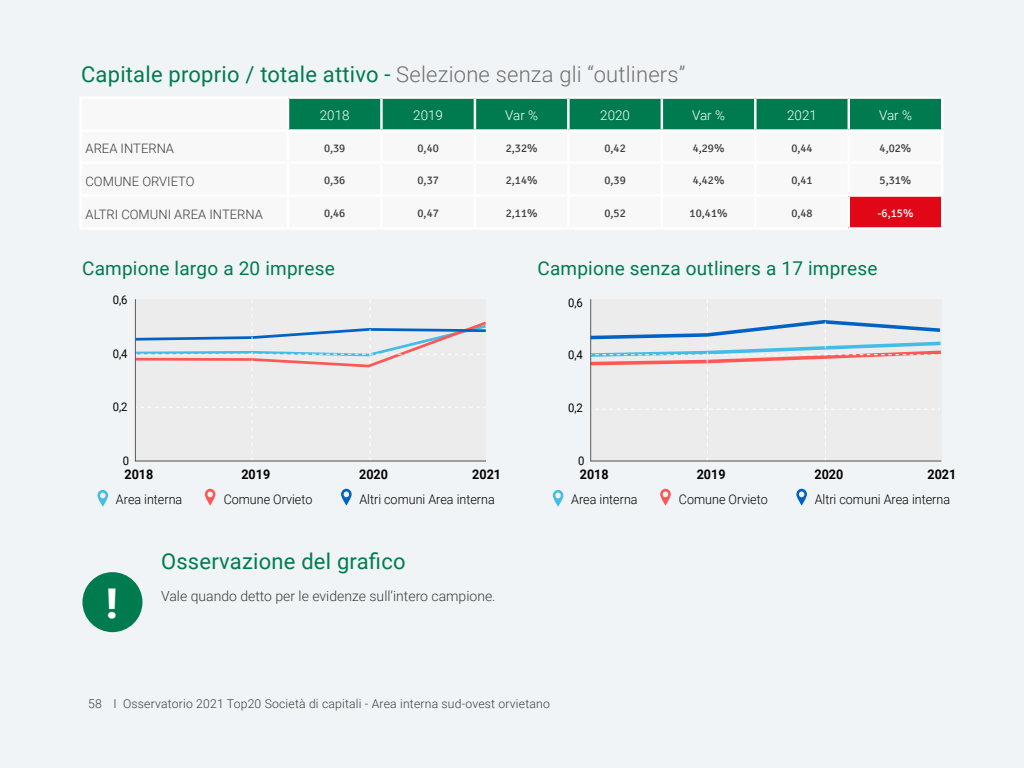
<style>
.page{position:relative;width:1024px;height:768px;background:#f0f4f6}
.page>*{position:absolute;margin:0;border:0;box-sizing:border-box;transform-origin:0 0}
.t1{font:900 41px "Roboto";color:#fff}
.t2{font:22px "Roboto";letter-spacing:.01em;color:#007b4f}
.t3{font:19px "Roboto";letter-spacing:.01em;color:#007b4f}
.t4{font:300 14px "Roboto";color:#3c3c3b}
.t5{font:300 13.4px "Roboto";color:#fff}
.t6{font:300 13.3px "Roboto";color:#000;scale:.95 1}
.t7{font:700 13.3px "Roboto";color:#000;scale:.95 1}
.t8{font:300 13px "Roboto";color:#3c3c3b}
.t9{font:300 12.2px "Roboto";letter-spacing:.015em;color:#3c3c3b}
.t10{font:11.9px "Roboto";color:#000;scale:.95 1}
.t11{font:11.5px "Signika";color:#3c3c3b}
.t12{font:11.5px "Signika";color:#fff}
.s1{font-weight:300;color:#706f6f}
</style>
<div class="page">
<div style="left:289px;top:99px;width:652px;height:30px;background:#007b4f"></div>
<div style="left:849px;top:196px;width:93px;height:32px;background:#e20717"></div>
<hr style="left:661px;top:99px;width:2px;height:30px;background:#fff">
<hr style="left:754px;top:99px;width:3px;height:30px;background:#fff">
<hr style="left:848px;top:99px;width:2px;height:30px;background:#fff">
<hr style="left:380px;top:132px;width:3px;height:29px;background:#fff">
<hr style="left:79px;top:161px;width:209px;height:3px;background:#fff">
<hr style="left:288px;top:161px;width:93px;height:3px;background:#fff">
<hr style="left:381px;top:161px;width:94px;height:3px;background:#fff">
<hr style="left:380px;top:164px;width:3px;height:30px;background:#fff">
<hr style="left:568px;top:161px;width:94px;height:3px;background:#fff">
<hr style="left:755px;top:161px;width:94px;height:3px;background:#fff">
<hr style="left:79px;top:194px;width:209px;height:3px;background:#fff">
<hr style="left:288px;top:194px;width:93px;height:3px;background:#fff">
<hr style="left:381px;top:194px;width:94px;height:3px;background:#fff">
<hr style="left:380px;top:197px;width:3px;height:30px;background:#fff">
<hr style="left:568px;top:194px;width:94px;height:3px;background:#fff">
<hr style="left:755px;top:194px;width:94px;height:3px;background:#fff">
<hr style="left:474px;top:99px;width:2px;height:30px;background:#fff">
<hr style="left:567px;top:99px;width:3px;height:30px;background:#fff">
<hr style="left:381px;top:96px;width:94px;height:3px;background:#fff">
<hr style="left:475px;top:96px;width:93px;height:3px;background:#fff">
<hr style="left:568px;top:96px;width:94px;height:3px;background:#fff">
<hr style="left:662px;top:96px;width:93px;height:3px;background:#fff">
<hr style="left:755px;top:96px;width:94px;height:3px;background:#fff">
<hr style="left:849px;top:96px;width:94px;height:3px;background:#fff">
<hr style="left:941px;top:99px;width:2px;height:30px;background:#fff">
<hr style="left:79px;top:96px;width:209px;height:3px;background:#fff">
<hr style="left:79px;top:99px;width:3px;height:30px;background:#fff">
<hr style="left:79px;top:129px;width:209px;height:3px;background:#fff">
<hr style="left:287px;top:132px;width:2px;height:29px;background:#fff">
<hr style="left:381px;top:129px;width:94px;height:3px;background:#fff">
<hr style="left:287px;top:164px;width:2px;height:30px;background:#fff">
<hr style="left:287px;top:197px;width:2px;height:30px;background:#fff">
<hr style="left:288px;top:227px;width:93px;height:3px;background:#fff">
<hr style="left:381px;top:227px;width:94px;height:3px;background:#fff">
<hr style="left:79px;top:132px;width:3px;height:29px;background:#fff">
<hr style="left:79px;top:164px;width:3px;height:30px;background:#fff">
<hr style="left:79px;top:197px;width:3px;height:30px;background:#fff">
<hr style="left:79px;top:227px;width:209px;height:3px;background:#fff">
<hr style="left:568px;top:129px;width:94px;height:3px;background:#fff">
<hr style="left:568px;top:227px;width:94px;height:3px;background:#fff">
<hr style="left:288px;top:96px;width:93px;height:3px;background:#fff">
<hr style="left:287px;top:99px;width:2px;height:30px;background:#fff">
<hr style="left:380px;top:99px;width:3px;height:30px;background:#fff">
<hr style="left:288px;top:129px;width:93px;height:3px;background:#fff">
<hr style="left:849px;top:161px;width:94px;height:3px;background:#fff">
<hr style="left:754px;top:197px;width:3px;height:30px;background:#fff">
<hr style="left:754px;top:132px;width:3px;height:29px;background:#fff">
<hr style="left:662px;top:161px;width:93px;height:3px;background:#fff">
<hr style="left:754px;top:164px;width:3px;height:30px;background:#fff">
<hr style="left:662px;top:194px;width:93px;height:3px;background:#fff">
<hr style="left:848px;top:132px;width:2px;height:29px;background:#fff">
<hr style="left:848px;top:164px;width:2px;height:30px;background:#fff">
<hr style="left:662px;top:129px;width:93px;height:3px;background:#fff">
<hr style="left:661px;top:132px;width:2px;height:29px;background:#fff">
<hr style="left:755px;top:129px;width:94px;height:3px;background:#fff">
<hr style="left:849px;top:129px;width:94px;height:3px;background:#fff">
<hr style="left:941px;top:132px;width:2px;height:29px;background:#fff">
<hr style="left:661px;top:164px;width:2px;height:30px;background:#fff">
<hr style="left:941px;top:164px;width:2px;height:30px;background:#fff">
<hr style="left:661px;top:197px;width:2px;height:30px;background:#fff">
<hr style="left:662px;top:227px;width:93px;height:3px;background:#fff">
<hr style="left:755px;top:227px;width:94px;height:3px;background:#fff">
<hr style="left:475px;top:129px;width:93px;height:3px;background:#fff">
<hr style="left:474px;top:132px;width:2px;height:29px;background:#fff">
<hr style="left:567px;top:132px;width:3px;height:29px;background:#fff">
<hr style="left:474px;top:197px;width:2px;height:30px;background:#fff">
<hr style="left:567px;top:197px;width:3px;height:30px;background:#fff">
<hr style="left:475px;top:227px;width:93px;height:3px;background:#fff">
<hr style="left:475px;top:161px;width:93px;height:3px;background:#fff">
<hr style="left:474px;top:164px;width:2px;height:30px;background:#fff">
<hr style="left:567px;top:164px;width:3px;height:30px;background:#fff">
<hr style="left:475px;top:194px;width:93px;height:3px;background:#fff">
<hr style="left:849px;top:194px;width:94px;height:3px;background:#fff">
<hr style="left:848px;top:197px;width:2px;height:30px;background:#fff">
<hr style="left:941px;top:197px;width:2px;height:30px;background:#fff">
<hr style="left:849px;top:227px;width:94px;height:3px;background:#fff">
<div style="left:82px;top:572px;width:60px;height:60px;background:#007b4f;border-radius:50%"></div>
<svg style="left:591px;top:300px;width:351px;height:161px"></svg>
<hr style="left:590px;top:299px;width:1px;height:162px;background:#575756">
<hr style="left:590px;top:461px;width:351px;height:1px;background:#575756">
<svg style="left:553px;top:490px;width:10px;height:17px"></svg>
<svg style="left:660px;top:489px;width:11px;height:17px"></svg>
<svg style="left:796px;top:489px;width:11px;height:17px"></svg>
<svg style="left:134px;top:300px;width:352px;height:161px"></svg>
<hr style="left:135px;top:299px;width:1px;height:162px;background:#575756">
<hr style="left:135px;top:461px;width:351px;height:1px;background:#575756">
<svg style="left:97px;top:490px;width:11px;height:17px"></svg>
<svg style="left:205px;top:489px;width:10px;height:17px"></svg>
<svg style="left:341px;top:489px;width:11px;height:17px"></svg>
<h2 class="t2" style="left:81px;top:59px;width:606px">Capitale proprio / totale attivo - <span class="s1">Selezione senza gli “outliners”</span></h2>
<p class="t5" style="left:320px;top:106px;width:31px">2018</p>
<p class="t5" style="left:413px;top:106px;width:31px">2019</p>
<p class="t5" style="left:505px;top:106px;width:34px">Var %</p>
<p class="t5" style="left:600px;top:106px;width:31px">2020</p>
<p class="t5" style="left:692px;top:106px;width:34px">Var %</p>
<p class="t5" style="left:787px;top:106px;width:31px">2021</p>
<p class="t5" style="left:879px;top:106px;width:34px">Var %</p>
<p class="t8" style="left:86px;top:140px;width:90px">AREA INTERNA</p>
<p class="t11" style="left:324px;top:142px;width:23px">0,39</p>
<p class="t11" style="left:418px;top:142px;width:23px">0,40</p>
<p class="t11" style="left:506px;top:142px;width:33px">2,32%</p>
<p class="t11" style="left:604px;top:142px;width:23px">0,42</p>
<p class="t11" style="left:693px;top:142px;width:33px">4,29%</p>
<p class="t11" style="left:791px;top:142px;width:23px">0,44</p>
<p class="t11" style="left:880px;top:142px;width:33px">4,02%</p>
<p class="t8" style="left:86px;top:172px;width:111px">COMUNE ORVIETO</p>
<p class="t11" style="left:324px;top:174px;width:23px">0,36</p>
<p class="t11" style="left:418px;top:174px;width:23px">0,37</p>
<p class="t11" style="left:506px;top:174px;width:33px">2,14%</p>
<p class="t11" style="left:604px;top:174px;width:23px">0,39</p>
<p class="t11" style="left:693px;top:174px;width:33px">4,42%</p>
<p class="t11" style="left:791px;top:174px;width:23px">0,41</p>
<p class="t11" style="left:880px;top:174px;width:33px">5,31%</p>
<p class="t8" style="left:86px;top:205px;width:179px">ALTRI COMUNI AREA INTERNA</p>
<p class="t11" style="left:324px;top:207px;width:23px">0,46</p>
<p class="t11" style="left:418px;top:207px;width:23px">0,47</p>
<p class="t11" style="left:506px;top:207px;width:33px">2,11%</p>
<p class="t11" style="left:604px;top:207px;width:23px">0,52</p>
<p class="t11" style="left:690px;top:207px;width:39px">10,41%</p>
<p class="t11" style="left:791px;top:207px;width:23px">0,48</p>
<p class="t12" style="left:878px;top:207px;width:37px">-6,15%</p>
<h3 class="t3" style="left:82px;top:255px;width:254px">Campione largo a 20 imprese</h3>
<h3 class="t3" style="left:538px;top:255px;width:342px">Campione senza outliners a 17 imprese</h3>
<p class="t10" style="left:113px;top:292px;width:17px">0,6</p>
<p class="t10" style="left:113px;top:345px;width:17px">0,4</p>
<p class="t10" style="left:113px;top:399px;width:17px">0,2</p>
<p class="t10" style="left:123px;top:452px;width:8px">0</p>
<p class="t7" style="left:125px;top:465px;width:32px">2018</p>
<p class="t7" style="left:241px;top:465px;width:32px">2019</p>
<p class="t7" style="left:359px;top:465px;width:32px">2020</p>
<p class="t7" style="left:472px;top:465px;width:32px">2021</p>
<p class="t6" style="left:116px;top:490px;width:71px">Area interna</p>
<p class="t6" style="left:224px;top:490px;width:95px">Comune Orvieto</p>
<p class="t6" style="left:359px;top:490px;width:144px">Altri comuni Area interna</p>
<h1 class="t1" style="left:106px;top:575px;width:13px">!</h1>
<h2 class="t2" style="left:161px;top:546px;width:246px">Osservazione del grafico</h2>
<p class="t4" style="left:161px;top:587px;width:336px">Vale quando detto per le evidenze sull’intero campione.</p>
<p class="t10" style="left:568px;top:294px;width:17px">0,6</p>
<p class="t10" style="left:568px;top:347px;width:17px">0,4</p>
<p class="t10" style="left:568px;top:400px;width:17px">0,2</p>
<p class="t10" style="left:578px;top:452px;width:8px">0</p>
<p class="t7" style="left:580px;top:465px;width:32px">2018</p>
<p class="t7" style="left:697px;top:465px;width:32px">2019</p>
<p class="t7" style="left:815px;top:465px;width:32px">2020</p>
<p class="t7" style="left:928px;top:465px;width:32px">2021</p>
<p class="t6" style="left:571px;top:490px;width:71px">Area interna</p>
<p class="t6" style="left:679px;top:490px;width:95px">Comune Orvieto</p>
<p class="t6" style="left:815px;top:490px;width:144px">Altri comuni Area interna</p>
<p class="t9" style="left:88px;top:695px;width:463px">58 I Osservatorio 2021 Top20 Società di capitali - Area interna sud-ovest orvietano</p>
</div>
